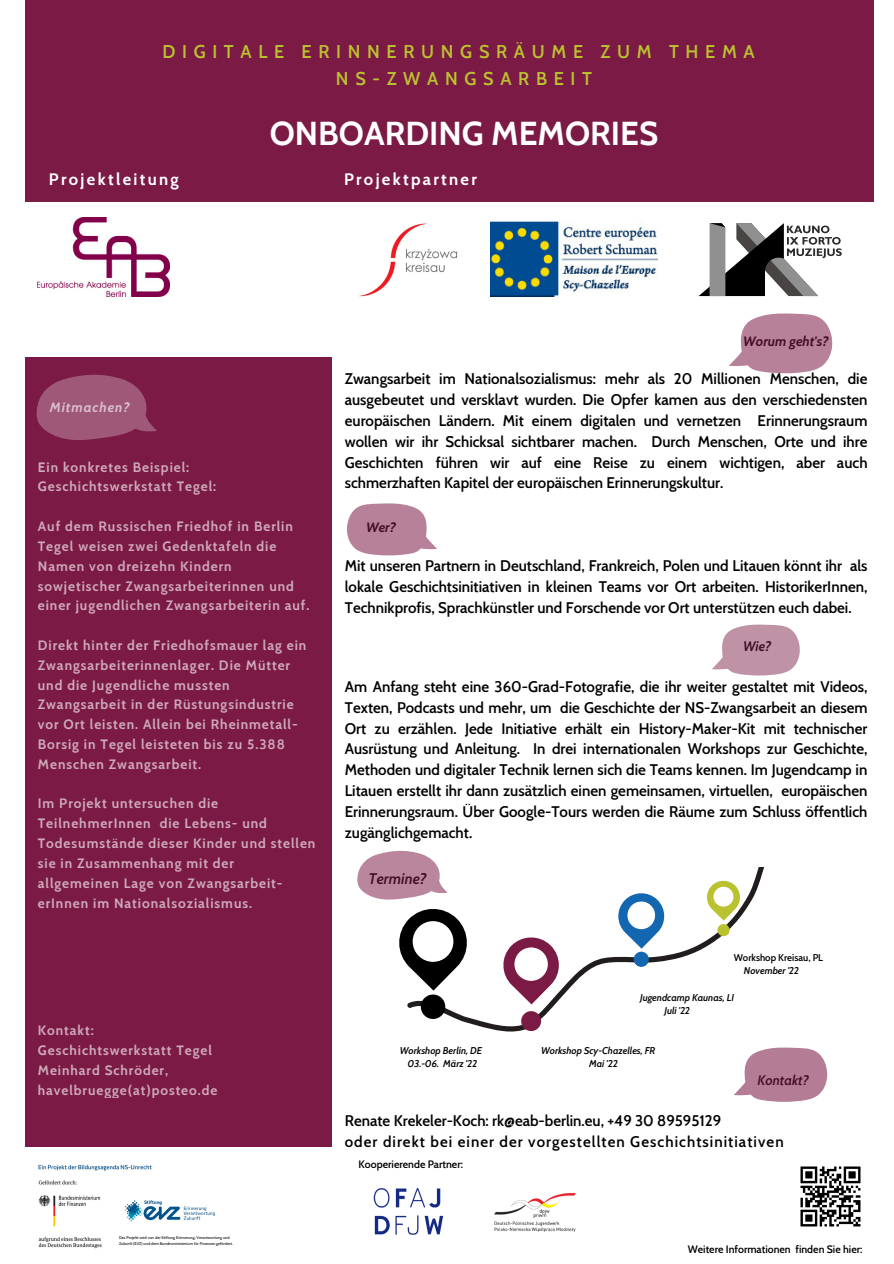
<style>
.page{position:relative;width:894px;height:1264px;background:#fff}
.page>*{position:absolute;margin:0;border:0;box-sizing:border-box;transform-origin:0 0}
.t1{font:700 33px "Cabin";color:#fff}
.t2{font:600 18px "Cabin";letter-spacing:.37em;color:#bbc22f}
.t3{font:700 16.5px "Cabin";letter-spacing:.14em;color:#fff}
.t4{font:600 15px/20.9px "Cabin";color:#000;text-align:justify}
.t5{font:600 15px "Cabin";letter-spacing:.07em;color:#000}
.t6{font:italic 600 15px "Cabin";color:#000}
.t7{font:700 13.5px/19.8px "Cabin";letter-spacing:.07em;color:#fff}
.t8{font:italic 700 13.5px "Cabin";color:#000}
.t9{font:italic 600 13.5px "Cabin";color:#000}
.t10{font:italic 700 13.5px "Cabin";letter-spacing:.07em;color:#fff}
.t11{font:600 10.5px "Cabin";color:#000}
.t12{font:italic 600 9.6px "Cabin";color:#000}
.t13{font:600 9.6px "Cabin";color:#000}
.t14{font:600 4.05px "Cabin";color:#2b2a29}
</style>
<div class="page">
<div style="left:25px;top:0;width:848px;height:202px;background:#7b1a45"></div>
<div style="left:25px;top:357px;width:306px;height:789px;background:#7b1a45"></div>
<img style="left:491px;top:222px;width:166px;height:74px">
<svg style="left:729px;top:313px;width:103px;height:60px"></svg>
<svg style="left:407px;top:867px;width:358px;height:164px"></svg>
<svg style="left:399px;top:905px;width:71px;height:85px"></svg>
<svg style="left:500px;top:934px;width:61px;height:70px"></svg>
<svg style="left:615px;top:891px;width:51px;height:57px"></svg>
<div style="left:420px;top:994px;width:25px;height:24px;background:#000;border-radius:50%"></div>
<div style="left:521px;top:1011px;width:20px;height:20px;background:#7b1a45;border-radius:50%"></div>
<div style="left:633px;top:951px;width:15px;height:15px;background:#1366b0;border-radius:50%"></div>
<div style="left:717px;top:924px;width:12px;height:12px;background:#bbc22f;border-radius:50%"></div>
<svg style="left:705px;top:879px;width:36px;height:41px"></svg>
<svg style="left:346px;top:503px;width:91px;height:52px"></svg>
<img style="left:800px;top:1166px;width:61px;height:61px">
<img style="left:373px;top:1188px;width:71px;height:47px">
<img style="left:494px;top:1193px;width:82px;height:39px">
<img style="left:359px;top:223px;width:99px;height:74px">
<svg style="left:712px;top:624px;width:88px;height:51px"></svg>
<svg style="left:357px;top:850px;width:90px;height:49px"></svg>
<svg style="left:36px;top:374px;width:121px;height:66px"></svg>
<svg style="left:734px;top:1047px;width:93px;height:55px"></svg>
<img style="left:37px;top:217px;width:132px;height:79px">
<svg style="left:698px;top:223px;width:143px;height:73px"></svg>
<img style="left:38px;top:1164px;width:177px;height:85px">
<p class="t2" style="left:162px;top:41px;width:593px">DIGITALE ERINNERUNGSRÄUME ZUM THEMA</p>
<p class="t2" style="left:336px;top:68px;width:257px">NS-ZWANGSARBEIT</p>
<p class="t1" style="left:270px;top:113px;width:390px">ONBOARDING MEMORIES</p>
<p class="t3" style="left:49px;top:169px;width:131px">Projektleitung</p>
<p class="t3" style="left:344px;top:169px;width:134px">Projektpartner</p>
<p class="t10" style="left:50px;top:399px;width:82px">Mitmachen?</p>
<p class="t7" style="left:38px;top:457px;width:180px">Ein konkretes Beispiel:<br>Geschichtswerkstatt Tegel:</p>
<p class="t7" style="left:38px;top:516px;width:273px">Auf dem Russischen Friedhof in Berlin Tegel weisen zwei Gedenktafeln die Namen von dreizehn Kindern sowjetischer Zwangsarbeiterinnen und einer jugendlichen Zwangsarbeiterin auf.</p>
<p class="t7" style="left:38px;top:635px;width:270px">Direkt hinter der Friedhofsmauer lag ein Zwangsarbeiterinnenlager. Die Mütter und die Jugendliche mussten Zwangsarbeit in der Rüstungsindustrie vor Ort leisten. Allein bei Rheinmetall-Borsig in Tegel leisteten bis zu 5.388<br>Menschen Zwangsarbeit.</p>
<p class="t7" style="left:38px;top:793px;width:279px">Im Projekt untersuchen die TeilnehmerInnen die Lebens- und Todesumstände dieser Kinder und stellen sie in Zusammenhang mit der allgemeinen Lage von Zwangsarbeit&shy;erInnen im Nationalsozialismus.</p>
<p class="t7" style="left:38px;top:1020px;width:181px">Kontakt:<br>Geschichtswerkstatt Tegel<br>Meinhard Schröder, havelbruegge(at)posteo.de</p>
<p class="t14" style="left:119px;top:1235px;width:112px">Das Projekt wird von der Stiftung Erinnerung, Verantwortung und</p>
<p class="t14" style="left:119px;top:1240px;width:115px">Zukunft (EVZ) und dem Bundesministerium für Finanzen gefördert.</p>
<p class="t8" style="left:743px;top:333px;width:87px">Worum geht's?</p>
<p class="t4" style="left:345px;top:369px;width:524px">Zwangsarbeit im Nationalsozialismus: mehr als 20 Millionen Menschen, die ausgebeutet und versklavt wurden. Die Opfer kamen aus den verschiedensten europäischen Ländern. Mit einem digitalen und vernetzen Erinnerungsraum wollen wir ihr Schicksal sichtbarer machen. Durch Menschen, Orte und ihre Geschichten führen wir auf eine Reise zu einem wichtigen, aber auch schmerzhaften Kapitel der europäischen Erinnerungskultur.</p>
<p class="t8" style="left:366px;top:519px;width:32px">Wer?</p>
<p class="t4" style="left:345px;top:555px;width:524px">Mit unseren Partnern in Deutschland, Frankreich, Polen und Litauen könnt ihr als lokale Geschichtsinitiativen in kleinen Teams vor Ort arbeiten. HistorikerInnen, Technikprofis, Sprachkünstler und Forschende vor Ort unterstützen euch dabei.</p>
<p class="t9" style="left:742px;top:638px;width:30px">Wie?</p>
<p class="t4" style="left:345px;top:676px;width:524px">Am Anfang steht eine 360-Grad-Fotografie, die ihr weiter gestaltet mit Videos, Texten, Podcasts und mehr, um die Geschichte der NS-Zwangsarbeit an diesem Ort zu erzählen. Jede Initiative erhält ein History-Maker-Kit mit technischer Ausrüstung und Anleitung. In drei internationalen Workshops zur Geschichte, Methoden und digitaler Technik lernen sich die Teams kennen. Im Jugendcamp in Litauen erstellt ihr dann zusätzlich einen gemeinsamen, virtuellen, europäischen Erinnerungsraum. Über Google-Tours werden die Räume zum Schluss öffentlich zugänglichgemacht.</p>
<p class="t6" style="left:368px;top:869px;width:60px">Termine?</p>
<p class="t13" style="left:733px;top:951px;width:91px">Workshop Kreisau, PL</p>
<p class="t12" style="left:743px;top:964px;width:57px">November '22</p>
<p class="t12" style="left:639px;top:991px;width:95px">Jugendcamp Kaunas, LI</p>
<p class="t12" style="left:664px;top:1004px;width:27px">Juli '22</p>
<p class="t12" style="left:399px;top:1044px;width:84px">Workshop Berlin, DE</p>
<p class="t12" style="left:541px;top:1044px;width:116px">Workshop Scy-Chazelles, FR</p>
<p class="t12" style="left:408px;top:1057px;width:71px">03.-06. März '22</p>
<p class="t12" style="left:589px;top:1057px;width:30px">Mai '22</p>
<p class="t9" style="left:757px;top:1071px;width:53px">Kontakt?</p>
<p class="t4" style="left:345px;top:1110px;width:378px">Renate Krekeler-Koch: rk@eab-berlin.eu, +49 30 89595129</p>
<p class="t5" style="left:345px;top:1132px;width:440px">oder direkt bei einer der vorgestellten Geschichtsinitiativen</p>
<p class="t11" style="left:358px;top:1157px;width:106px">Kooperierende Partner:</p>
<p class="t11" style="left:687px;top:1242px;width:176px">Weitere Informationen finden Sie hier:</p>
</div>
